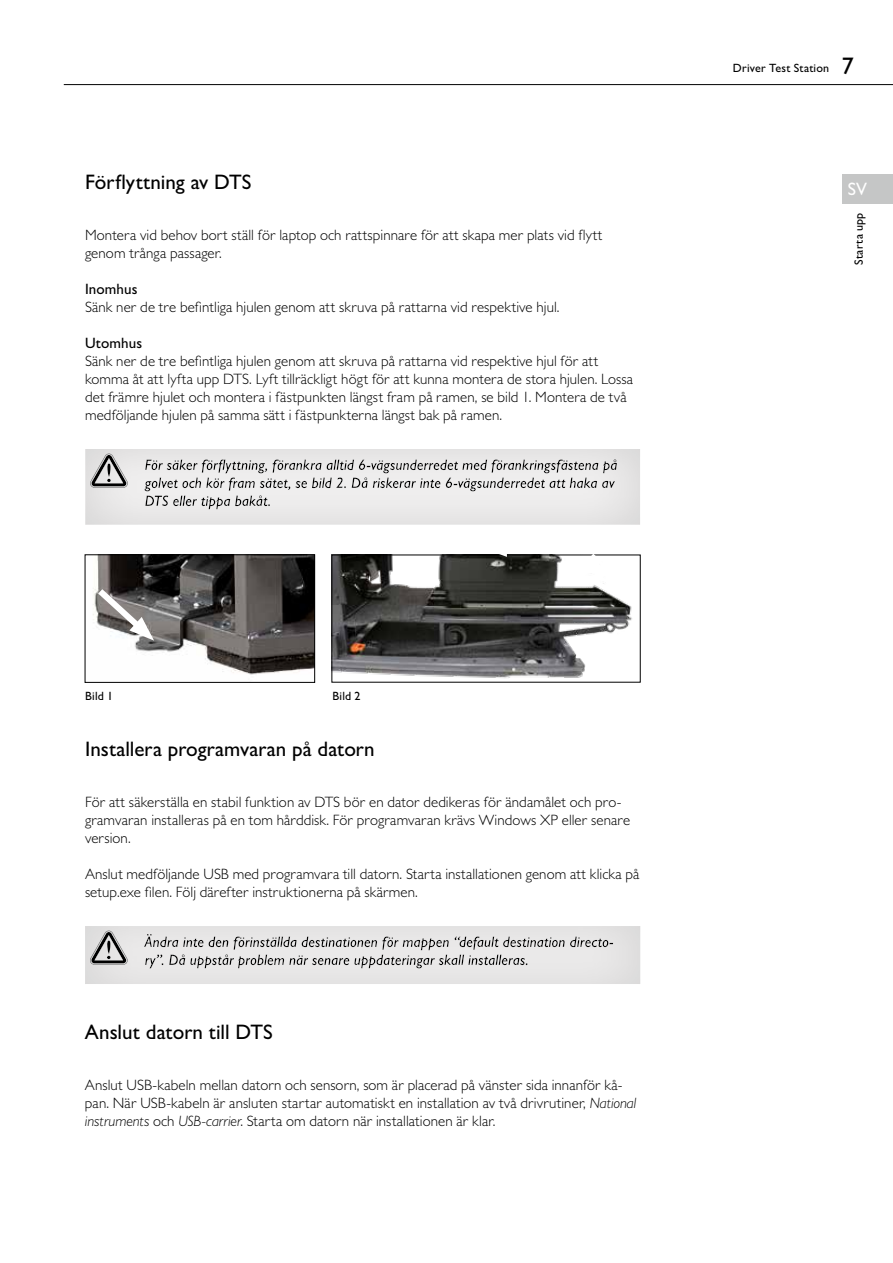
<style>
.page{position:relative;width:893px;height:1263px;background:#fff}
.page>*{position:absolute;margin:0;border:0;box-sizing:border-box;transform-origin:0 0}
.t1{font:500 21px "Gill Sans MT Pro";color:#000}
.t2{font:500 18px "Gill Sans MT Pro";color:#fff}
.t3{font:300 15px/18px "Gill Sans MT Pro";letter-spacing:.005em;color:#000}
.t4{font:500 15px "Gill Sans MT Pro";letter-spacing:.005em;color:#000}
.t5{font:500 12px "Gill Sans MT Pro";letter-spacing:.015em;color:#000}
.s1{font-size:24px}
.s2{font-style:italic}
</style>
<div class="page">
<img style="left:334px;top:557px;width:298px;height:121px">
<div style="left:332px;top:555px;width:308px;height:127px;border:1px solid #000"></div>
<svg style="left:587px;top:554px;width:37px;height:30px"></svg>
<svg style="left:482px;top:554px;width:61px;height:3px"></svg>
<img style="left:97px;top:557px;width:216px;height:118px">
<div style="left:85px;top:555px;width:230px;height:127px;border:1px solid #000"></div>
<svg style="left:93px;top:583px;width:61px;height:58px"></svg>
<div style="left:77px;top:439px;width:564px;height:86px;background:#000;opacity:.15"></div>
<div style="left:77px;top:916px;width:564px;height:69px;background:#000;opacity:.15"></div>
<hr style="left:64px;top:84px;width:829px;height:1px;background:#000">
<div style="left:842px;top:174px;width:51px;height:30px;background:#c5c6c6"></div>
<h1 class="t1" style="left:85px;top:169px;width:168px">Förflyttning av DTS</h1>
<p class="t3" style="left:85px;top:226px;width:519px">Montera vid behov bort ställ för laptop och rattspinnare för att skapa mer plats vid flytt genom trånga passager.</p>
<p class="t4" style="left:85px;top:280px;width:54px">Inomhus</p>
<p class="t3" style="left:85px;top:298px;width:476px">Sänk ner de tre befintliga hjulen genom att skruva på rattarna vid respektive hjul.</p>
<p class="t4" style="left:85px;top:334px;width:59px">Utomhus</p>
<p class="t3" style="left:85px;top:352px;width:550px">Sänk ner de tre befintliga hjulen genom att skruva på rattarna vid respektive hjul för att komma åt att lyfta upp DTS. Lyft tillräckligt högt för att kunna montera de stora hjulen. Lossa det främre hjulet och montera i fästpunkten längst fram på ramen, se bild 1. Montera de två medföljande hjulen på samma sätt i fästpunkterna längst bak på ramen.</p>
<p class="t5" style="left:733px;top:61px;width:123px">Driver Test Station <span class="s1">7</span></p>
<p class="t2" style="left:848px;top:179px;width:21px">SV</p>
<p class="t5" style="left:852px;top:265px;width:54px;rotate:-90deg">Starta upp</p>
<p class="t5" style="left:85px;top:688px;width:30px">Bild 1</p>
<p class="t5" style="left:332px;top:688px;width:30px">Bild 2</p>
<h1 class="t1" style="left:85px;top:737px;width:291px">Installera programvaran på datorn</h1>
<p class="t3" style="left:85px;top:793px;width:547px">För att säkerställa en stabil funktion av DTS bör en dator dedikeras för ändamålet och pro&shy;gramvaran installeras på en tom hårddisk. För programvaran krävs Windows XP eller senare version.</p>
<p class="t3" style="left:85px;top:865px;width:556px">Anslut medföljande USB med programvara till datorn. Starta installationen genom att klicka på setup.exe filen. Följ därefter instruktionerna på skärmen.</p>
<h1 class="t1" style="left:85px;top:1019px;width:189px">Anslut datorn till DTS</h1>
<p class="t3" style="left:85px;top:1076px;width:553px">Anslut USB-kabeln mellan datorn och sensorn, som är placerad på vänster sida innanför kå&shy;pan. När USB-kabeln är ansluten startar automatiskt en installation av två drivrutiner, <span class="s2">National instruments</span> och <span class="s2">USB-carrier</span>. Starta om datorn när installationen är klar.</p>
</div>
